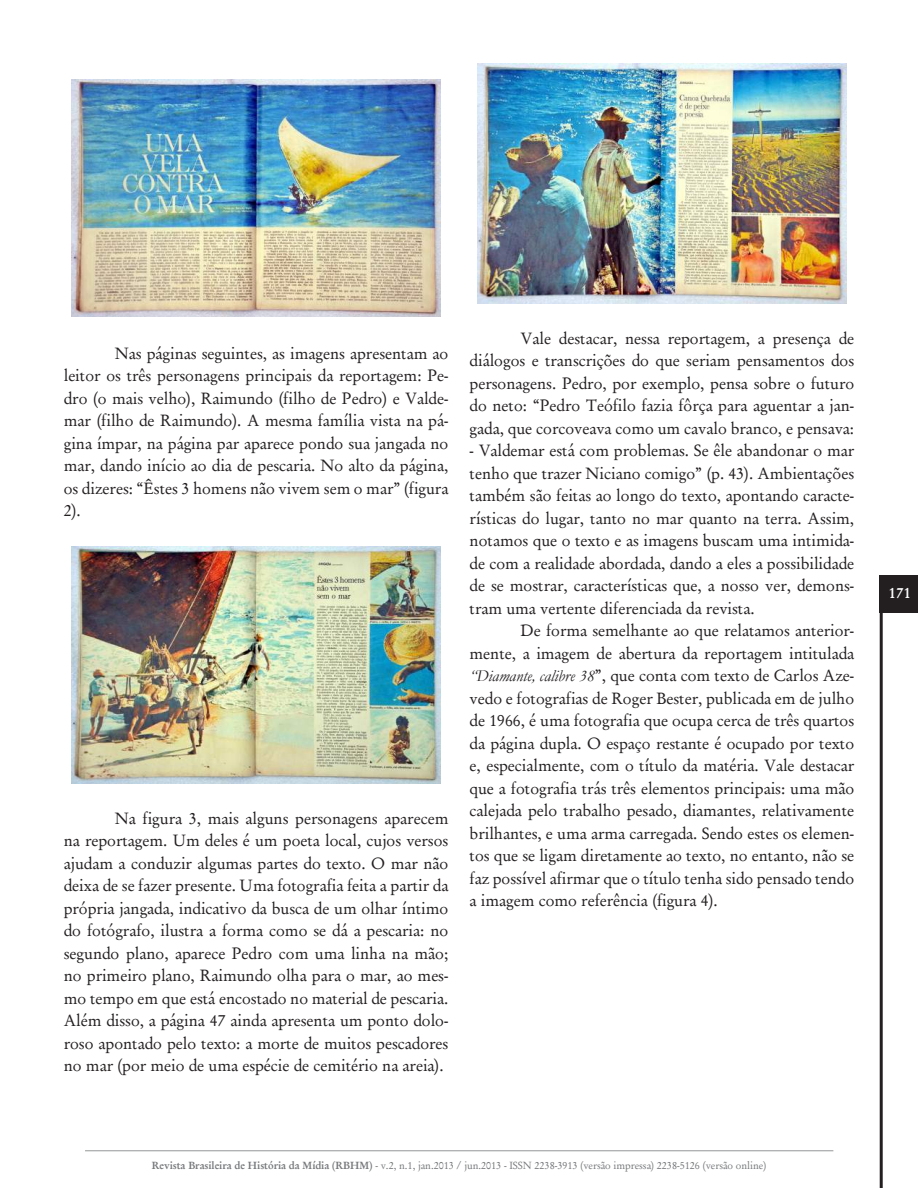
<style>
.page{position:relative;width:918px;height:1188px;background:#fff}
.page>*{position:absolute;margin:0;border:0;box-sizing:border-box;transform-origin:0 0}
.t1{font:16.5px/22.5px "Garamond Antiqua";color:#231f20;text-align:justify}
.t2{font:15px "Garamond Halbfett";color:#fff}
.t3{font:10.5px "Garamond Antiqua";color:#76787b}
.s1{font-family:"Garamond Kursiv"}
.s2{font-family:"Garamond Halbfett"}
</style>
<div class="page">
<div style="left:880px;top:575px;width:38px;height:37px;background:#231f20"></div>
<hr style="left:880px;top:611px;width:3px;height:577px;background:#231f20">
<hr style="left:85px;top:1150px;width:748px;height:1px;background:#939598">
<img style="left:72px;top:80px;width:368px;height:237px">
<img style="left:72px;top:546px;width:368px;height:238px">
<img style="left:478px;top:64px;width:368px;height:240px">
<p class="t1" style="left:64px;top:342px;width:386px;text-indent:51px">Nas páginas seguintes, as imagens apresentam ao leitor os três personagens principais da reportagem: Pe&shy;dro (o mais velho), Raimundo (filho de Pedro) e Valde&shy;mar (filho de Raimundo). A mesma família vista na pá&shy;gina ímpar, na página par aparece pondo sua jangada no mar, dando início ao dia de pescaria. No alto da página, os dizeres: “Êstes 3 homens não vivem sem o mar” (figura 2).</p>
<p class="t1" style="left:64px;top:807px;width:386px;text-indent:51px">Na figura 3, mais alguns personagens aparecem na reportagem. Um deles é um poeta local, cujos versos ajudam a conduzir algumas partes do texto. O mar não deixa de se fazer presente. Uma fotografia feita a partir da própria jangada, indicativo da busca de um olhar íntimo do fotógrafo, ilustra a forma como se dá a pescaria: no segundo plano, aparece Pedro com uma linha na mão; no primeiro plano, Raimundo olha para o mar, ao mes&shy;mo tempo em que está encostado no material de pescaria.<br>Além disso, a página 47 ainda apresenta um ponto dolo&shy;roso apontado pelo texto: a morte de muitos pescadores no mar (por meio de uma espécie de cemitério na areia).</p>
<p class="t1" style="left:470px;top:327px;width:386px;text-indent:51px">Vale destacar, nessa reportagem, a presença de diálogos e transcrições do que seriam pensamentos dos personagens. Pedro, por exemplo, pensa sobre o futuro do neto: “Pedro Teófilo fazia fôrça para aguentar a jan&shy;gada, que corcoveava como um cavalo branco, e pensava:</p>
<p class="t1" style="left:470px;top:439px;width:386px">- Valdemar está com problemas. Se êle abandonar o mar tenho que trazer Niciano comigo” (p. 43). Ambientações também são feitas ao longo do texto, apontando caracte&shy;rísticas do lugar, tanto no mar quanto na terra. Assim, notamos que o texto e as imagens buscam uma intimida&shy;de com a realidade abordada, dando a eles a possibilidade de se mostrar, características que, a nosso ver, demons&shy;tram uma vertente diferenciada da revista.</p>
<p class="t1" style="left:470px;top:619px;width:386px;text-indent:51px">De forma semelhante ao que relatamos anterior&shy;mente, a imagem de abertura da reportagem intitulada <span class="s1">“Diamante, calibre 38</span>”, que conta com texto de Carlos Aze&shy;vedo e fotografias de Roger Bester, publicada em de julho de 1966, é uma fotografia que ocupa cerca de três quartos da página dupla. O espaço restante é ocupado por texto e, especialmente, com o título da matéria. Vale destacar que a fotografia trás três elementos principais: uma mão calejada pelo trabalho pesado, diamantes, relativamente brilhantes, e uma arma carregada. Sendo estes os elemen&shy;tos que se ligam diretamente ao texto, no entanto, não se faz possível afirmar que o título tenha sido pensado tendo a imagem como referência (figura 4).</p>
<p class="t3" style="left:152px;top:1159px;width:616px"><span class="s2">Revista Brasileira de História da Mídia (RBHM)</span> - v.2, n.1, jan.2013 / jun.2013 - ISSN 2238-3913 (versão impressa) 2238-5126 (versão online)</p>
<p class="t2" style="left:889px;top:584px;width:24px">171</p>
</div>
